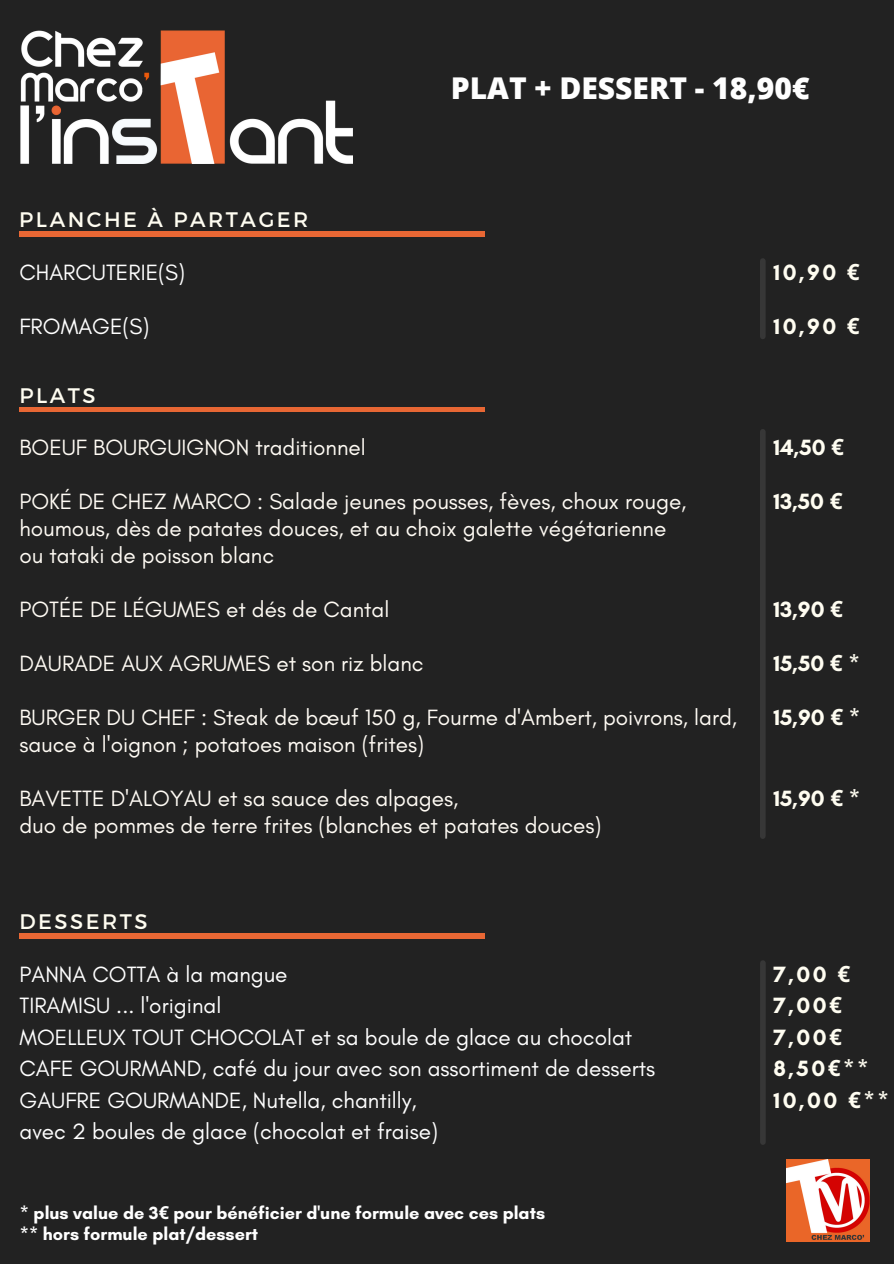
<style>
.page{position:relative;width:894px;height:1264px;background:#fff}
.page>*{position:absolute;margin:0;border:0;box-sizing:border-box;transform-origin:0 0}
.t1{font:800 30px "Open Sans";color:#fefefe}
.t2{font:22.5px/27px "Glacial Indifference";color:#fffbf4}
.t3{font:22.5px/31.5px "Glacial Indifference";color:#fff}
.t4{font:700 22.5px "Glacial Indifference";color:#fffdf1}
.t5{font:700 22.5px/31.5px "Glacial Indifference";letter-spacing:.11em;color:#fffdf1}
.t6{font:21px "Montserrat";letter-spacing:.12em;color:#fffdf1}
.t7{font:700 18px/21.5px "Glacial Indifference";color:#fff}
.s1{font-family:"Noto Sans"}
</style>
<div class="page">
<div style="left:0;top:0;width:893px;height:1263px;background:#222"></div>
<div style="left:759px;top:261px;width:6px;height:75px;background:#373737"></div>
<div style="left:759px;top:432px;width:6px;height:404px;background:#373737"></div>
<hr style="left:19px;top:232px;width:465px;height:4px;background:#e86734">
<img style="left:20px;top:30px;width:333px;height:133px">
<hr style="left:19px;top:407px;width:465px;height:4px;background:#e86734">
<img style="left:786px;top:1159px;width:82px;height:82px">
<div style="left:759px;top:963px;width:6px;height:179px;background:#373737"></div>
<div style="left:19px;top:933px;width:465px;height:5px;background:#e86734"></div>
<p class="t6" style="left:19px;top:206px;width:290px">PLANCHE À PARTAGER</p>
<p class="t3" style="left:19px;top:256px;width:167px">CHARCUTERIE(S)</p>
<p class="t3" style="left:19px;top:310px;width:131px">FROMAGE(S)</p>
<p class="t6" style="left:19px;top:381px;width:78px">PLATS</p>
<h1 class="t1" style="left:450px;top:66px;width:360px">PLAT + DESSERT - 18,90€</h1>
<p class="t4" style="left:773px;top:258px;width:88px">10,90 <span class="s1">€</span></p>
<p class="t4" style="left:773px;top:312px;width:88px">10,90 <span class="s1">€</span></p>
<p class="t2" style="left:19px;top:433px;width:348px">BOEUF BOURGUIGNON traditionnel</p>
<p class="t2" style="left:19px;top:487px;width:668px">POKÉ DE CHEZ MARCO : Salade jeunes pousses, fèves, choux rouge, houmous, dès de patates douces, et au choix galette végétarienne ou tataki de poisson blanc</p>
<p class="t2" style="left:19px;top:595px;width:371px">POTÉE DE LÉGUMES et dés de Cantal</p>
<p class="t2" style="left:19px;top:649px;width:405px">DAURADE AUX AGRUMES et son riz blanc</p>
<p class="t2" style="left:19px;top:703px;width:719px">BURGER DU CHEF : Steak de bœuf 150 g, Fourme d'Ambert, poivrons, lard, sauce à l'oignon ; potatoes maison (frites)</p>
<p class="t2" style="left:19px;top:785px;width:583px">BAVETTE D'ALOYAU et sa sauce des alpages,<br>duo de pommes de terre frites (blanches et patates douces)</p>
<p class="t6" style="left:19px;top:908px;width:130px">DESSERTS</p>
<p class="t3" style="left:20px;top:957px;width:637px">PANNA COTTA à la mangue<br>TIRAMISU ... l'original<br>MOELLEUX TOUT CHOCOLAT et sa boule de glace au chocolat CAFE GOURMAND, café du jour avec son assortiment de desserts GAUFRE GOURMANDE, Nutella, chantilly,<br>avec 2 boules de glace (chocolat et fraise)</p>
<p class="t7" style="left:20px;top:1201px;width:526px">* plus value de 3<span class="s1">€</span> pour bénéficier d'une formule avec ces plats ** hors formule plat/dessert</p>
<p class="t4" style="left:773px;top:433px;width:72px">14,50 <span class="s1">€</span></p>
<p class="t4" style="left:773px;top:487px;width:71px">13,50 <span class="s1">€</span></p>
<p class="t4" style="left:773px;top:595px;width:71px">13,90 <span class="s1">€</span></p>
<p class="t4" style="left:773px;top:649px;width:88px">15,50 <span class="s1">€</span> *</p>
<p class="t4" style="left:773px;top:703px;width:88px">15,90 <span class="s1">€</span> *</p>
<p class="t4" style="left:773px;top:785px;width:88px">15,90 <span class="s1">€</span> *</p>
<p class="t5" style="left:773px;top:957px;width:117px">7,00 <span class="s1">€<br></span>7,00<span class="s1">€<br></span>7,00<span class="s1">€<br></span>8,50<span class="s1">€</span>**<br>10,00 <span class="s1">€</span>**</p>
</div>
